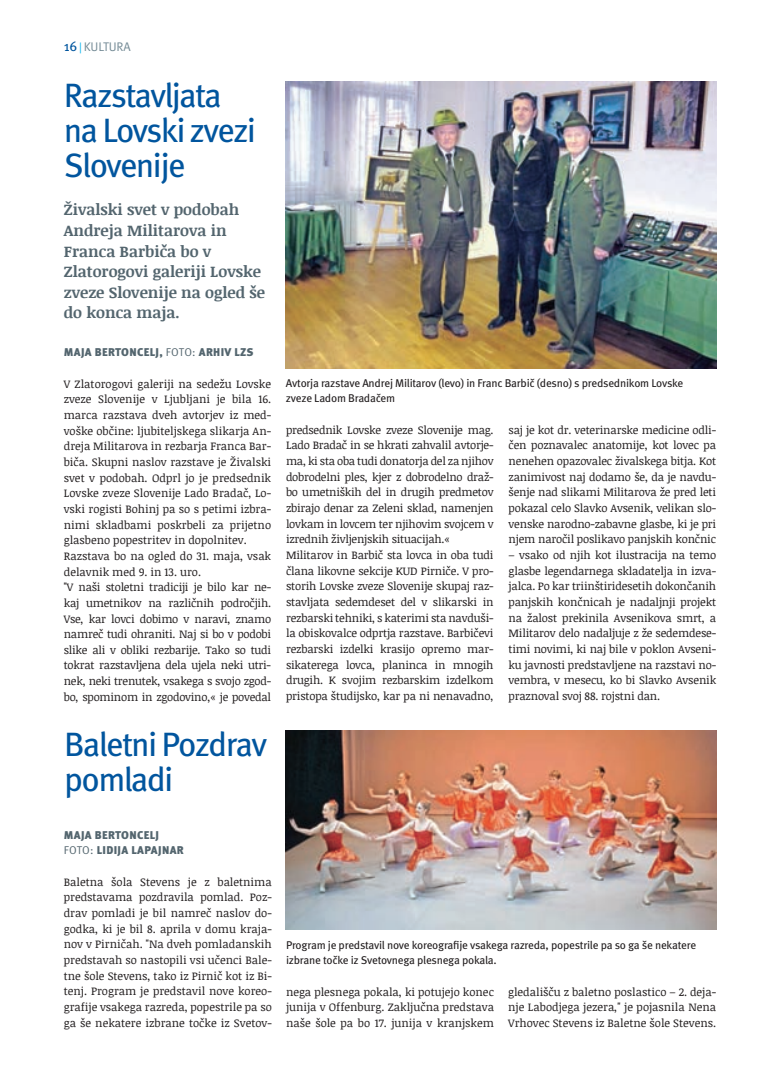
<style>
.page{position:relative;width:780px;height:1088px;background:#fff}
.page>*{position:absolute;margin:0;border:0;box-sizing:border-box;transform-origin:0 0}
.t1{font:33.75px/35px "Meta Pro";letter-spacing:-.055em;color:#01559e}
.t2{font:700 15.62px/20.6px "Noticia Text";color:#53656e}
.t3{font:12.5px "Meta Pro";letter-spacing:-.01em;color:#738a95}
.t4{font:11.25px/15.6px "Noticia Text";letter-spacing:-.015em;color:#231f20;text-align:justify}
.t5{font:11.25px/15px "Meta Pro";letter-spacing:-.025em;color:#231f20}
.t6{font:900 11.25px/15.6px "Meta Pro";letter-spacing:.03em;color:#53656e}
.s1{font-size:13.75px;color:#01559e}
.s2{font-size:11.25px;color:#00b1ed}
.s3{font-weight:400}
</style>
<div class="page">
<img style="left:286px;top:81px;width:430px;height:287px">
<img style="left:286px;top:731px;width:430px;height:198px">
<p class="t3" style="left:64px;top:39px;width:68px"><span class="s1">16</span> <span class="s2">|</span> KULTURA</p>
<h1 class="t1" style="left:64px;top:79px;width:194px">Razstavljata na Lovski zvezi<br>Slovenije</h1>
<h2 class="t2" style="left:64px;top:199px;width:203px">Živalski svet v podobah<br>Andreja Militarova in<br>Franca Barbiča bo v<br>Zlatorogovi galeriji Lovske zveze Slovenije na ogled še do konca maja.</h2>
<p class="t6" style="left:64px;top:345px;width:191px">MAJA BERTONCELJ, <span class="s3">FOTO:</span> ARHIV LZS</p>
<p class="t4" style="left:64px;top:376px;width:209px;text-align:left">V Zlatorogovi galeriji na sedežu Lovske zveze Slovenije v Ljubljani je bila 16. marca razstava dveh avtorjev iz med&shy;voške občine: ljubiteljskega slikarja An&shy;dreja Militarova in rezbarja Franca Bar&shy;biča. Skupni naslov razstave je Živalski svet v podobah. Odprl jo je predsednik Lovske zveze Slovenije Lado Bradač, Lo&shy;vski rogisti Bohinj pa so s petimi izbra&shy;nimi skladbami poskrbeli za prijetno glasbeno popestritev in dopolnitev.<br>Razstava bo na ogled do 31. maja, vsak delavnik med 9. in 13. uro.<br>"V naši stoletni tradiciji je bilo kar ne&shy;kaj umetnikov na različnih področjih.<br>Vse, kar lovci dobimo v naravi, znamo namreč tudi ohraniti. Naj si bo v podobi slike ali v obliki rezbarije. Tako so tudi tokrat razstavljena dela ujela neki utri&shy;nek, neki trenutek, vsakega s svojo zgod&shy;bo, spominom in zgodovino,« je povedal</p>
<h1 class="t1" style="left:64px;top:728px;width:204px">Baletni Pozdrav pomladi</h1>
<p class="t6" style="left:64px;top:827px;width:121px">MAJA BERTONCELJ<br><span class="s3">FOTO:</span> LIDIJA LAPAJNAR</p>
<p class="t4" style="left:64px;top:873px;width:209px">Baletna šola Stevens je z baletnima predstavama pozdravila pomlad. Poz&shy;drav pomladi je bil namreč naslov do&shy;godka, ki je bil 8. aprila v domu kraja&shy;nov v Pirničah. "Na dveh pomladanskih predstavah so nastopili vsi učenci Bale&shy;tne šole Stevens, tako iz Pirnič kot iz Bi&shy;tenj. Program je predstavil nove koreo&shy;grafije vsakega razreda, popestrile pa so ga še nekatere izbrane točke iz Svetov-</p>
<p class="t5" style="left:286px;top:376px;width:399px">Avtorja razstave Andrej Militarov (levo) in Franc Barbič (desno) s predsednikom Lovske zveze Ladom Bradačem</p>
<p class="t4" style="left:286px;top:422px;width:209px;text-align:left">predsednik Lovske zveze Slovenije mag.<br>Lado Bradač in se hkrati zahvalil avtorje&shy;ma, ki sta oba tudi donatorja del za njihov dobrodelni ples, kjer z dobrodelno draž&shy;bo umetniških del in drugih predmetov zbirajo denar za Zeleni sklad, namenjen lovkam in lovcem ter njihovim svojcem v izrednih življenjskih situacijah.« Militarov in Barbič sta lovca in oba tudi člana likovne sekcije KUD Pirniče. V pro&shy;storih Lovske zveze Slovenije skupaj raz&shy;stavljata sedemdeset del v slikarski in rezbarski tehniki, s katerimi sta navduši&shy;la obiskovalce odprtja razstave. Barbičevi rezbarski izdelki krasijo opremo mar&shy;sikaterega lovca, planinca in mnogih drugih. K svojim rezbarskim izdelkom pristopa študijsko, kar pa ni nenavadno,</p>
<p class="t4" style="left:508px;top:422px;width:209px">saj je kot dr. veterinarske medicine odli&shy;čen poznavalec anatomije, kot lovec pa nenehen opazovalec živalskega bitja. Kot zanimivost naj dodamo še, da je navdu&shy;šenje nad slikami Militarova že pred leti pokazal celo Slavko Avsenik, velikan slo&shy;venske narodno-zabavne glasbe, ki je pri njem naročil poslikavo panjskih končnic</p>
<p class="t4" style="left:508px;top:547px;width:209px">– vsako od njih kot ilustracija na temo glasbe legendarnega skladatelja in izva&shy;jalca. Po kar triinštiridesetih dokončanih panjskih končnicah je nadaljnji projekt na žalost prekinila Avsenikova smrt, a Militarov delo nadaljuje z že sedemdese&shy;timi novimi, ki naj bile v poklon Avseni&shy;ku javnosti predstavljene na razstavi no&shy;vembra, v mesecu, ko bi Slavko Avsenik praznoval svoj 88. rojstni dan.</p>
<p class="t5" style="left:286px;top:938px;width:412px">Program je predstavil nove koreografije vsakega razreda, popestrile pa so ga še nekatere izbrane točke iz Svetovnega plesnega pokala.</p>
<p class="t4" style="left:286px;top:983px;width:209px">nega plesnega pokala, ki potujejo konec junija v Offenburg. Zaključna predstava naše šole pa bo 17. junija v kranjskem</p>
<p class="t4" style="left:508px;top:983px;width:209px">gledališču z baletno poslastico – 2. deja&shy;nje Labodjega jezera," je pojasnila Nena Vrhovec Stevens iz Baletne šole Stevens.</p>
</div>
